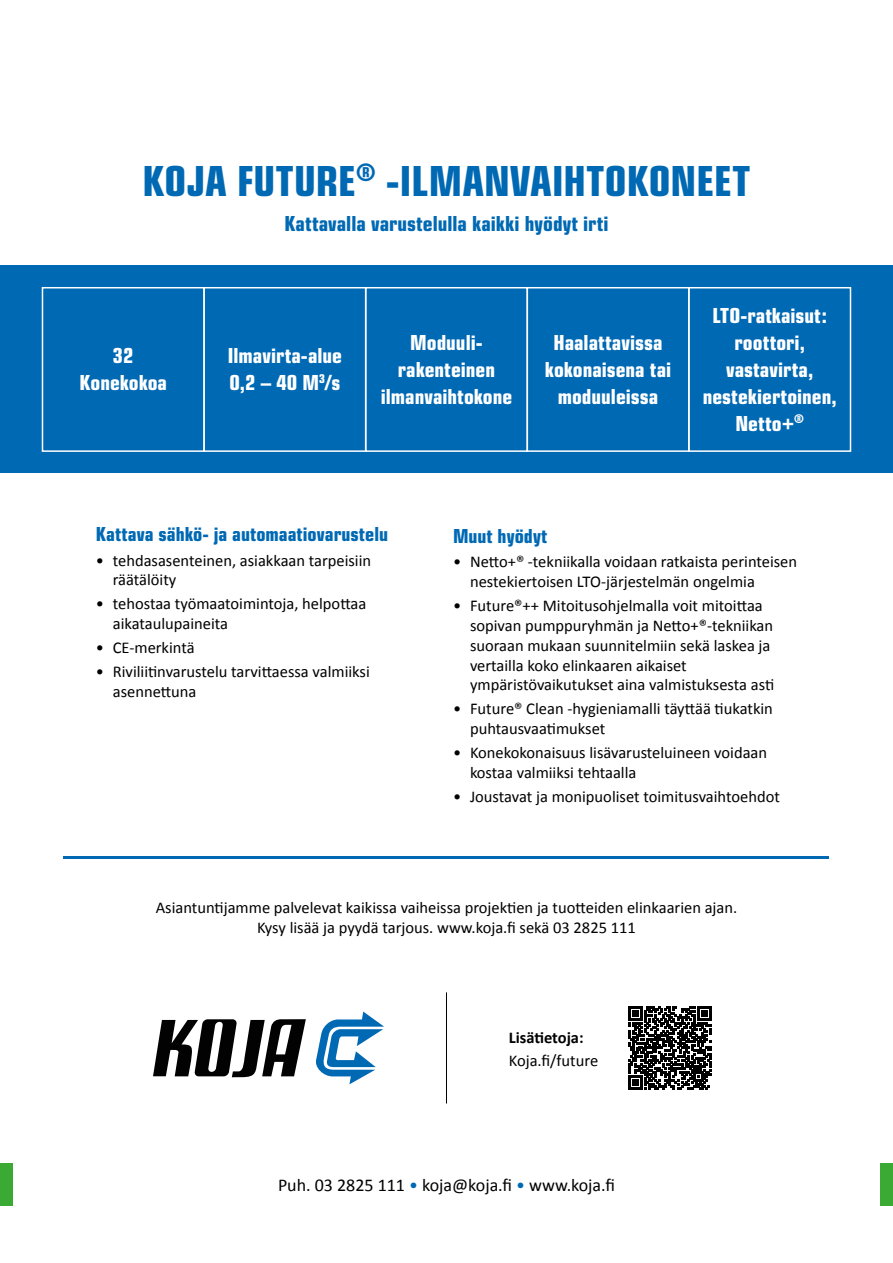
<style>
.page{position:relative;width:893px;height:1263px;background:#fff}
.page>*{position:absolute;margin:0;border:0;box-sizing:border-box;transform-origin:0 0}
.t1{font:45px "Eurostile Con Hea";color:#0069b4}
.t2{font:22.5px/27px "Eurostile Con Hea";color:#fff;text-align:center}
.t3{font:22.5px "Eurostile Con Hea";color:#0069b4}
.t4{font:21px "Eurostile Con Hea";color:#0069b4}
.t5{font:18px "Calibri";color:#000}
.t6{font:16.5px/19.8px "Calibri";color:#000}
.t7{font:700 16.5px "Calibri";color:#000}
.s1{color:#0069b4}
</style>
<div class="page">
<div style="left:880px;top:1163px;width:13px;height:42px;background:#3aaa35"></div>
<div style="left:0;top:1163px;width:13px;height:42px;background:#3aaa35"></div>
<svg style="left:316px;top:1011px;width:68px;height:73px"></svg>
<svg style="left:153px;top:1019px;width:153px;height:58px"></svg>
<svg style="left:628px;top:1006px;width:84px;height:84px"></svg>
<hr style="left:446px;top:992px;width:1px;height:111px;background:#000">
<div style="left:0;top:266px;width:893px;height:207px;background:#0069b4"></div>
<svg style="left:41px;top:287px;width:811px;height:165px"></svg>
<hr style="left:64px;top:856px;width:765px;height:2px;background:#0069b4">
<h1 class="t1" style="left:143px;top:148px;width:609px">KOJA FUTURE<sup>®</sup> -ILMANVAIHTOKONEET</h1>
<h2 class="t3" style="left:284px;top:208px;width:326px">Kattavalla varustelulla kaikki hyödyt irti</h2>
<h2 class="t2" style="left:80px;top:341px;width:89px">32<br>Konekokoa</h2>
<h2 class="t2" style="left:228px;top:341px;width:116px;text-align:left">Ilmavirta-alue<br>0,2 – 40 M<sup>3</sup>/s</h2>
<h2 class="t2" style="left:381px;top:327px;width:133px">Moduuli&shy;rakenteinen ilmanvaihtokone</h2>
<h2 class="t2" style="left:545px;top:327px;width:128px">Haalattavissa kokonaisena tai moduuleissa</h2>
<h2 class="t2" style="left:703px;top:300px;width:135px">LTO-ratkaisut: roottori, vastavirta, nestekiertoinen,<br>Netto+<sup>®</sup></h2>
<p class="t4" style="left:96px;top:519px;width:294px">Kattava sähkö- ja automaatiovarustelu</p>
<p class="t6" style="left:113px;top:550px;width:260px;text-indent:-17px">• tehdasasenteinen, asiakkaan tarpeisiin räätälöity</p>
<p class="t6" style="left:113px;top:593px;width:255px;text-indent:-17px">• tehostaa työmaatoimintoja, helpottaa aikataulupaineita</p>
<p class="t6" style="left:96px;top:637px;width:100px">• CE-merkintä</p>
<p class="t6" style="left:113px;top:661px;width:259px;text-indent:-17px">• Riviliitinvarustelu tarvittaessa valmiiksi asennettuna</p>
<p class="t4" style="left:453px;top:521px;width:96px">Muut hyödyt</p>
<p class="t6" style="left:470px;top:551px;width:329px;text-indent:-17px">• Netto+® -tekniikalla voidaan ratkaista perinteisen nestekiertoisen LTO-järjestelmän ongelmia</p>
<p class="t6" style="left:470px;top:595px;width:306px;text-indent:-17px">• Future®++ Mitoitusohjelmalla voit mitoittaa sopivan pumppuryhmän ja Netto+®-tekniikan suoraan mukaan suunnitelmiin sekä laskea ja vertailla koko elinkaaren aikaiset ympäristövaikutukset aina valmistuksesta asti</p>
<p class="t6" style="left:470px;top:698px;width:304px;text-indent:-17px">• Future® Clean -hygieniamalli täyttää tiukatkin puhtausvaatimukset</p>
<p class="t6" style="left:470px;top:742px;width:299px;text-indent:-17px">• Konekokonaisuus lisävarusteluineen voidaan kostaa valmiiksi tehtaalla</p>
<p class="t6" style="left:453px;top:786px;width:328px">• Joustavat ja monipuoliset toimitusvaihtoehdot</p>
<p class="t6" style="left:156px;top:897px;width:583px;text-align:center">Asiantuntijamme palvelevat kaikissa vaiheissa projektien ja tuotteiden elinkaarien ajan.<br>Kysy lisää ja pyydä tarjous. www.koja.fi sekä 03 2825 111</p>
<p class="t7" style="left:509px;top:1025px;width:76px">Lisätietoja:</p>
<p class="t6" style="left:509px;top:1050px;width:91px">Koja.fi/future</p>
<p class="t5" style="left:278px;top:1172px;width:338px">Puh. 03 2825 111 <span class="s1">•</span> koja@koja.fi <span class="s1">•</span> www.koja.fi</p>
</div>
